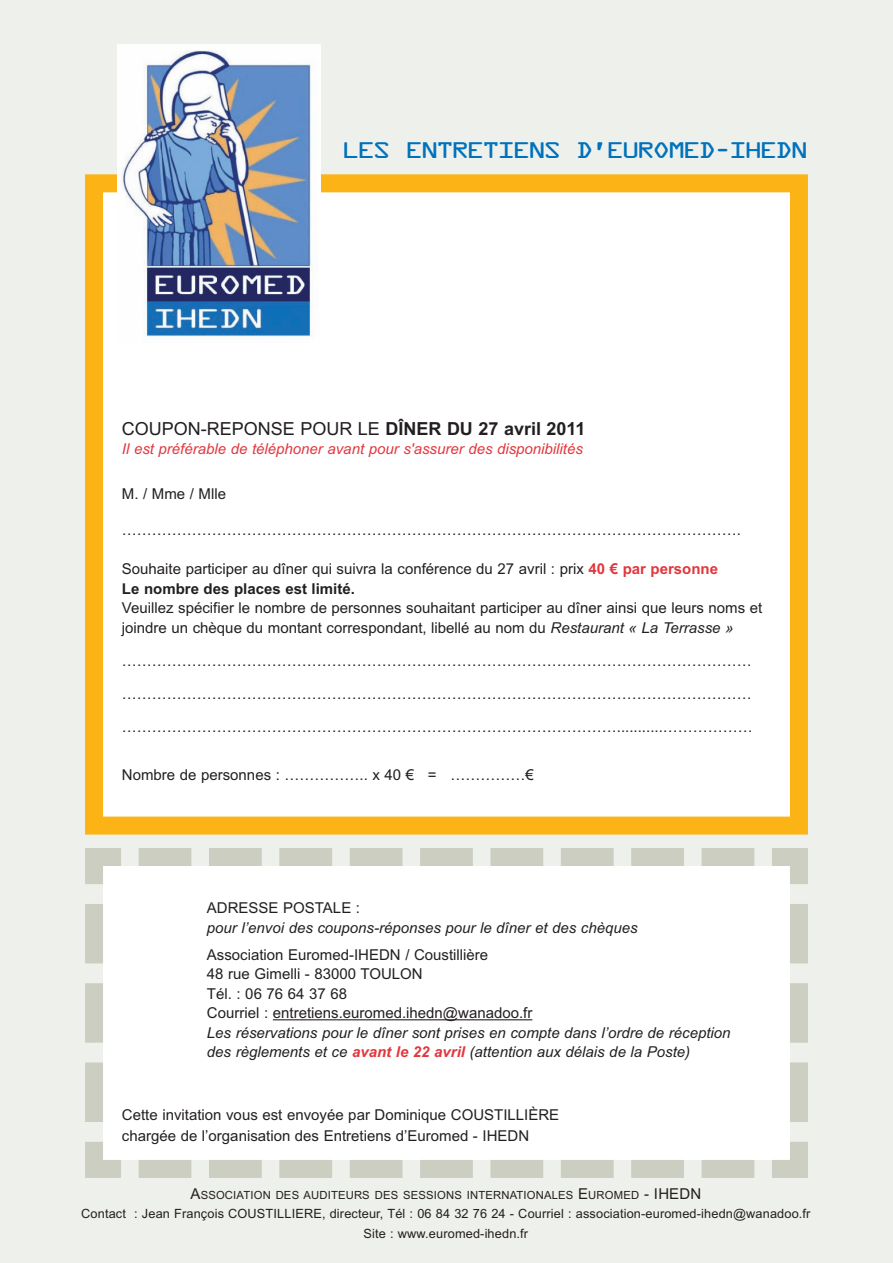
<style>
.page{position:relative;width:893px;height:1263px;background:#eef0eb}
.page>*{position:absolute;margin:0;border:0;box-sizing:border-box;transform-origin:0 0}
.t1{font:20.4px "OCRA Alternate";letter-spacing:-.145em;color:#0072bc;scale:1.31 1}
.t2{font:18px "Arial";color:#231f20}
.t3{font:15px/19.5px "Arial";color:#231f20}
.t4{font:italic 15px/19.5px "Arial";color:#231f20}
.t5{font:italic 15px "Arial";color:#e1373d}
.t6{font:12.75px/19.5px "Arial";letter-spacing:.01em;color:#231f20;text-align:center}
.t7{font:11.25px "Arial";letter-spacing:.015em;color:#231f20}
.s1{font-weight:700}
.s2{font-weight:700;color:#e1373d}
.s3{font-style:italic}
.s4{font-size:15px}
</style>
<div class="page">
<svg style="left:85px;top:848px;width:723px;height:330px;background:#f8f8f7"></svg>
<div style="left:94px;top:183px;width:705px;height:642px;background:#fff"></div>
<div style="left:85px;top:174px;width:723px;height:660px;border:18px solid #fbb316"></div>
<hr style="left:273px;top:1019px;width:259px;height:1px;background:#231f20">
<img style="left:118px;top:44px;width:203px;height:294px">
<h1 class="t1" style="left:341px;top:142px;width:358px">LES ENTRETIENS D’EUROMED-IHEDN</h1>
<p class="t2" style="left:122px;top:418px;width:465px">COUPON-REPONSE POUR LE <span class="s1">DÎNER DU 27 avril 2011</span></p>
<p class="t5" style="left:122px;top:440px;width:463px">Il est préférable de téléphoner avant pour s'assurer des disponibilités</p>
<p class="t3" style="left:122px;top:484px;width:106px">M. / Mme / Mlle</p>
<p class="t3" style="left:122px;top:520px;width:621px">…………………………………………………………………………………………………………….</p>
<p class="t3" style="left:122px;top:559px;width:598px">Souhaite participer au dîner qui suivra la conférence du 27 avril : prix <span class="s2">40 € par personne<br></span><span class="s1">Le nombre des places est limité.</span></p>
<p class="t3" style="left:122px;top:598px;width:642px">Veuillez spécifier le nombre de personnes souhaitant participer au dîner ainsi que leurs noms et joindre un chèque du montant correspondant, libellé au nom du <span class="s3">Restaurant « La Terrasse »</span></p>
<p class="t3" style="left:122px;top:651px;width:631px">………………………………………………………………………………………………………………</p>
<p class="t3" style="left:122px;top:684px;width:631px">………………………………………………………………………………………………………………</p>
<p class="t3" style="left:122px;top:717px;width:632px">………………………………………………………………………………………...........………………</p>
<p class="t3" style="left:122px;top:765px;width:413px">Nombre de personnes : …………….. x 40 € = ……………€</p>
<p class="t3" style="left:207px;top:898px;width:155px">ADRESSE POSTALE :</p>
<p class="t4" style="left:207px;top:918px;width:432px">pour l’envoi des coupons-réponses pour le dîner et des chèques</p>
<p class="t3" style="left:207px;top:945px;width:327px">Association Euromed-IHEDN / Coustillière<br>48 rue Gimelli - 83000 TOULON<br>Tél. : 06 76 64 37 68<br>Courriel : entretiens.euromed.ihedn@wanadoo.fr</p>
<p class="t4" style="left:207px;top:1023px;width:525px">Les réservations pour le dîner sont prises en compte dans l’ordre de réception des règlements et ce <span class="s2">avant le 22 avril</span> (attention aux délais de la Poste)</p>
<p class="t3" style="left:122px;top:1104px;width:439px;line-height:21px">Cette invitation vous est envoyée par Dominique COUSTILLIÈRE chargée de l’organisation des Entretiens d’Euromed - IHEDN</p>
<p class="t7" style="left:191px;top:1188px;width:512px"><span class="s4">A</span>SSOCIATION DES AUDITEURS DES SESSIONS INTERNATIONALES <span class="s4">E</span>UROMED <span class="s4">- IHEDN</span></p>
<p class="t6" style="left:81px;top:1204px;width:731px">Contact : Jean François COUSTILLIERE, directeur, Tél : 06 84 32 76 24 - Courriel : association-euromed-ihedn@wanadoo.fr<br>Site : www.euromed-ihedn.fr</p>
</div>
